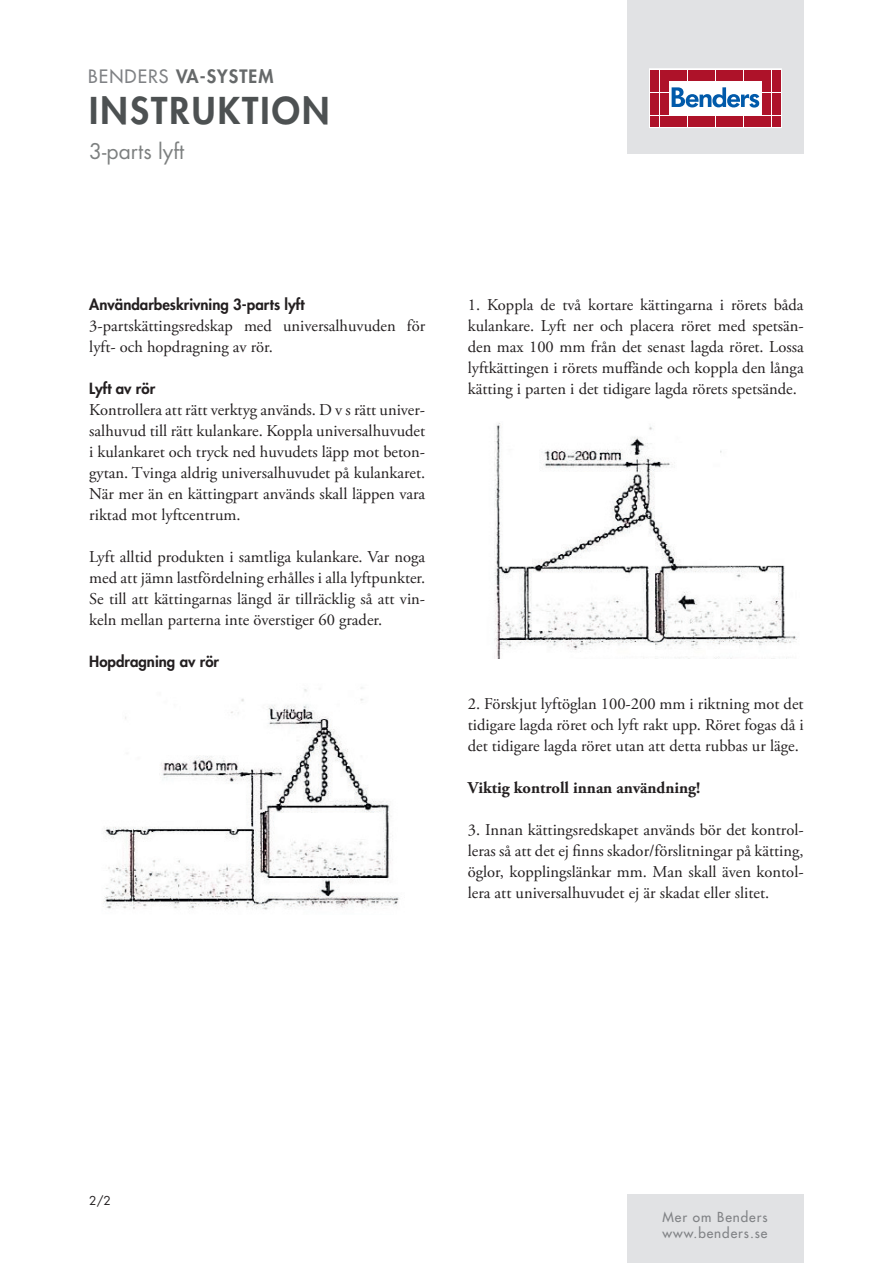
<style>
.page{position:relative;width:893px;height:1263px;background:#fff}
.page>*{position:absolute;margin:0;border:0;box-sizing:border-box;transform-origin:0 0}
.t1{font:800 36px "Futura Std";letter-spacing:.06em;color:#4d5152}
.t2{font:21px "Futura Std";color:#7d8080}
.t3{font:800 18px "Futura Std";letter-spacing:.06em;color:#66696a}
.t4{font:16.5px/21px "Adobe Garamond Pro";color:#231f20;text-align:justify}
.t5{font:700 16.5px "Adobe Garamond Pro";color:#231f20}
.t6{font:800 15px "Futura Std";color:#231f20}
.t7{font:500 13.5px/16.2px "Futura Std";letter-spacing:.07em;color:#808285}
.t8{font:12px "Futura Std";color:#231f20}
.s1{font-weight:500;color:#808285}
</style>
<div class="page">
<div style="left:627px;top:0;width:177px;height:153px;background:#e1e2e4"></div>
<svg style="left:649px;top:69px;width:132px;height:59px;background:#eac5cb"></svg>
<div style="left:651px;top:70px;width:8px;height:10px;background:#ae1229"></div>
<div style="left:660px;top:70px;width:8px;height:10px;background:#ae1229"></div>
<div style="left:651px;top:81px;width:8px;height:11px;background:#ae1229"></div>
<div style="left:660px;top:81px;width:8px;height:11px;background:#ae1229"></div>
<div style="left:651px;top:93px;width:8px;height:10px;background:#ae1229"></div>
<div style="left:660px;top:93px;width:8px;height:10px;background:#ae1229"></div>
<div style="left:651px;top:104px;width:8px;height:11px;background:#ae1229"></div>
<div style="left:660px;top:104px;width:8px;height:11px;background:#ae1229"></div>
<div style="left:651px;top:116px;width:8px;height:10px;background:#ae1229"></div>
<div style="left:660px;top:116px;width:8px;height:10px;background:#ae1229"></div>
<div style="left:669px;top:70px;width:8px;height:10px;background:#ae1229"></div>
<div style="left:679px;top:70px;width:8px;height:10px;background:#ae1229"></div>
<div style="left:688px;top:70px;width:8px;height:10px;background:#ae1229"></div>
<div style="left:697px;top:70px;width:9px;height:10px;background:#ae1229"></div>
<div style="left:707px;top:70px;width:8px;height:10px;background:#ae1229"></div>
<div style="left:716px;top:70px;width:8px;height:10px;background:#ae1229"></div>
<div style="left:725px;top:70px;width:9px;height:10px;background:#ae1229"></div>
<div style="left:735px;top:70px;width:8px;height:10px;background:#ae1229"></div>
<div style="left:744px;top:70px;width:8px;height:10px;background:#ae1229"></div>
<div style="left:753px;top:70px;width:9px;height:10px;background:#ae1229"></div>
<div style="left:669px;top:116px;width:8px;height:10px;background:#ae1229"></div>
<div style="left:679px;top:116px;width:8px;height:10px;background:#ae1229"></div>
<div style="left:688px;top:116px;width:8px;height:10px;background:#ae1229"></div>
<div style="left:697px;top:116px;width:9px;height:10px;background:#ae1229"></div>
<div style="left:707px;top:116px;width:8px;height:10px;background:#ae1229"></div>
<div style="left:716px;top:116px;width:8px;height:10px;background:#ae1229"></div>
<div style="left:725px;top:116px;width:9px;height:10px;background:#ae1229"></div>
<div style="left:735px;top:116px;width:8px;height:10px;background:#ae1229"></div>
<div style="left:744px;top:116px;width:8px;height:10px;background:#ae1229"></div>
<div style="left:753px;top:116px;width:9px;height:10px;background:#ae1229"></div>
<div style="left:763px;top:70px;width:8px;height:10px;background:#ae1229"></div>
<div style="left:772px;top:70px;width:8px;height:10px;background:#ae1229"></div>
<div style="left:763px;top:81px;width:8px;height:11px;background:#ae1229"></div>
<div style="left:772px;top:81px;width:8px;height:11px;background:#ae1229"></div>
<div style="left:763px;top:93px;width:8px;height:10px;background:#ae1229"></div>
<div style="left:772px;top:93px;width:8px;height:10px;background:#ae1229"></div>
<div style="left:763px;top:104px;width:8px;height:11px;background:#ae1229"></div>
<div style="left:772px;top:104px;width:8px;height:11px;background:#ae1229"></div>
<div style="left:763px;top:116px;width:8px;height:10px;background:#ae1229"></div>
<div style="left:772px;top:116px;width:8px;height:10px;background:#ae1229"></div>
<svg style="left:672px;top:87px;width:87px;height:21px;background:#90b6d9"></svg>
<div style="left:627px;top:1195px;width:177px;height:68px;background:#e1e2e4"></div>
<img style="left:103px;top:687px;width:296px;height:223px">
<img style="left:494px;top:423px;width:303px;height:236px">
<p class="t3" style="left:88px;top:65px;width:187px"><span class="s1">BENDERS</span> VA-SYSTEM</p>
<h1 class="t1" style="left:89px;top:88px;width:242px">INSTRUKTION</h1>
<p class="t2" style="left:89px;top:138px;width:96px">3-parts lyft</p>
<p class="t6" style="left:89px;top:295px;width:217px">Användarbeskrivning 3-parts lyft</p>
<p class="t4" style="left:89px;top:316px;width:337px">3-partskättingsredskap med universalhuvuden för lyft- och hopdragning av rör.</p>
<p class="t6" style="left:89px;top:379px;width:67px">Lyft av rör</p>
<p class="t4" style="left:89px;top:400px;width:337px">Kontrollera att rätt verktyg används. D v s rätt univer&shy;salhuvud till rätt kulankare. Koppla universalhuvudet i kulankaret och tryck ned huvudets läpp mot beton&shy;gytan. Tvinga aldrig universalhuvudet på kulankaret.<br>När mer än en kättingpart används skall läppen vara riktad mot lyftcentrum.</p>
<p class="t4" style="left:89px;top:547px;width:337px">Lyft alltid produkten i samtliga kulankare. Var noga med att jämn lastfördelning erhålles i alla lyftpunkter.<br>Se till att kättingarnas längd är tillräcklig så att vin&shy;keln mellan parterna inte överstiger 60 grader.</p>
<p class="t6" style="left:89px;top:652px;width:131px">Hopdragning av rör</p>
<p class="t4" style="left:468px;top:294px;width:337px">1. Koppla de två kortare kättingarna i rörets båda kulankare. Lyft ner och placera röret med spetsän&shy;den max 100 mm från det senast lagda röret. Lossa lyftkättingen i rörets muffände och koppla den långa kätting i parten i det tidigare lagda rörets spetsände.</p>
<p class="t4" style="left:468px;top:693px;width:337px">2. Förskjut lyftöglan 100-200 mm i riktning mot det tidigare lagda röret och lyft rakt upp. Röret fogas då i det tidigare lagda röret utan att detta rubbas ur läge.</p>
<p class="t5" style="left:468px;top:778px;width:234px">Viktig kontroll innan användning!</p>
<p class="t4" style="left:468px;top:819px;width:337px">3. Innan kättingsredskapet används bör det kontrol&shy;leras så att det ej finns skador/förslitningar på kätting, öglor, kopplingslänkar mm. Man skall även kontol&shy;lera att universalhuvudet ej är skadat eller slitet.</p>
<p class="t8" style="left:89px;top:1193px;width:23px">2/2</p>
<p class="t7" style="left:662px;top:1209px;width:107px">Mer om Benders www.benders.se</p>
</div>
